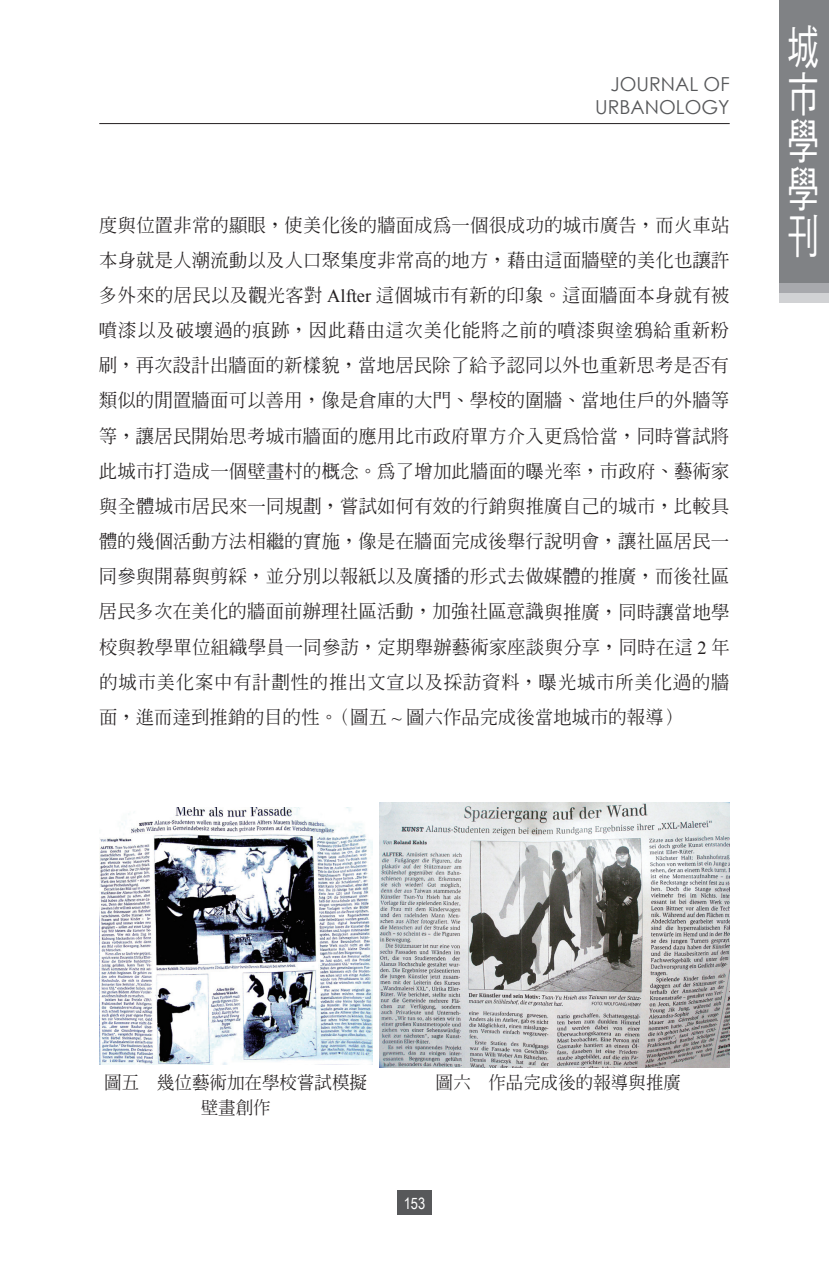
<style>
.page{position:relative;width:829px;height:1265px;background:#fff}
.page>*{position:absolute;margin:0;border:0;box-sizing:border-box;transform-origin:0 0}
.t1{font:47.25px/47.2px "DF Hei Std W5";color:#fff;text-align:justify;scale:.67 1}
.t2{font:19.25px/22.8px "Century Gothic";color:#57585a;text-align:right}
.t3{font:500 18.38px/35.2px "AR Ming B5";color:#231f20;text-align:justify}
.t4{font:500 17.5px/24.5px "AR Ming B5";color:#231f20;text-align:center}
.t5{font:15.75px "Arial Narrow";color:#fff}
.s1{font-family:"Times New Roman";font-weight:400}
</style>
<div class="page">
<hr style="left:99px;top:123px;width:630px;height:1px;background:#231f20">
<div style="left:397px;top:1191px;width:35px;height:24px;background:#57585a"></div>
<div style="left:779px;top:20px;width:49px;height:283px;background:#d1d2d4"></div>
<div style="left:779px;top:10px;width:49px;height:283px;background:#a8a9ad"></div>
<div style="left:779px;top:0;width:49px;height:283px;background:#808285"></div>
<img style="left:99px;top:807px;width:273px;height:258px">
<img style="left:379px;top:802px;width:350px;height:265px">
<p class="t2" style="left:595px;top:72px;width:136px">JOURNAL OF<br>URBANOLOGY</p>
<p class="t3" style="left:99px;top:207px;width:632px">度與位置非常的顯眼，使美化後的牆面成為一個很成功的城市廣告，而火車站本身就是人潮流動以及人口聚集度非常高的地方，藉由這面牆壁的美化也讓許多外來的居民以及觀光客對 <span class="s1">Alfter</span> 這個城市有新的印象。這面牆面本身就有被噴漆以及破壞過的痕跡，因此藉由這次美化能將之前的噴漆與塗鴉給重新粉刷，再次設計出牆面的新樣貌，當地居民除了給予認同以外也重新思考是否有類似的閒置牆面可以善用，像是倉庫的大門、學校的圍牆、當地住戶的外牆等等，讓居民開始思考城市牆面的應用比市政府單方介入更為恰當，同時嘗試將此城市打造成一個壁畫村的概念。為了增加此牆面的曝光率，市政府、藝術家與全體城市居民來一同規劃，嘗試如何有效的行銷與推廣自己的城市，比較具體的幾個活動方法相繼的實施，像是在牆面完成後舉行說明會，讓社區居民一同參與開幕與剪綵，並分別以報紙以及廣播的形式去做媒體的推廣，而後社區居民多次在美化的牆面前辦理社區活動，加強社區意識與推廣，同時讓當地學校與教學單位組織學員一同參訪，定期舉辦藝術家座談與分享，同時在這 <span class="s1">2</span> 年的城市美化案中有計劃性的推出文宣以及採訪資料，曝光城市所美化過的牆面，進而達到推銷的目的性。（圖五 <span class="s1">~</span> 圖六作品完成後當地城市的報導）</p>
<h1 class="t1" style="left:787px;top:23px;width:47px">城市學學刊</h1>
<p class="t4" style="left:104px;top:1070px;width:264px">圖五 幾位藝術加在學校嘗試模擬壁畫創作</p>
<p class="t4" style="left:436px;top:1070px;width:246px">圖六 作品完成後的報導與推廣</p>
<p class="t5" style="left:403px;top:1191px;width:23px">153</p>
</div>
